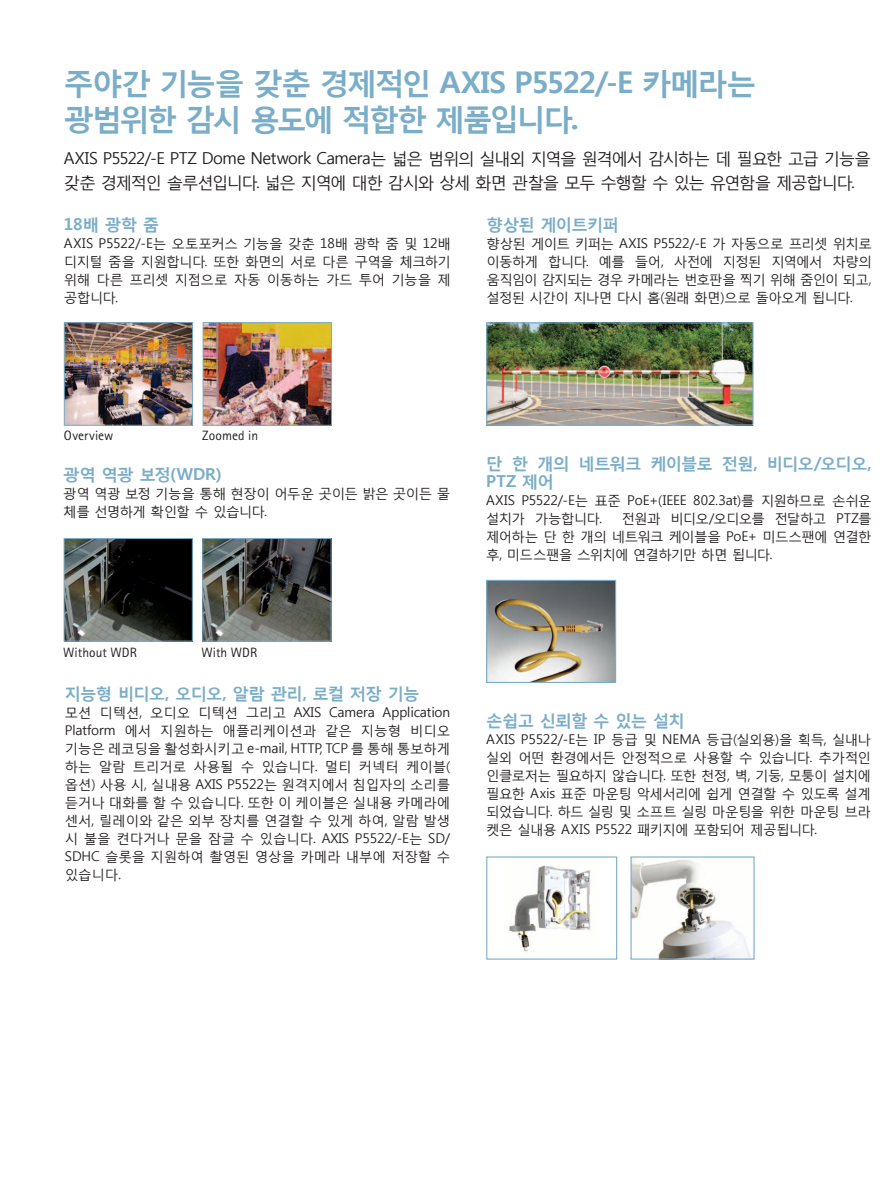
<style>
.page{position:relative;width:893px;height:1191px;background:#fff}
.page>*{position:absolute;margin:0;border:0;box-sizing:border-box;transform-origin:0 0}
.t1{font:700 30px/36px "Malgun Gothic";letter-spacing:-.07em;color:#7aadc8}
.t2{font:16.5px/24px "Malgun Gothic";letter-spacing:-.08em;color:#231f20}
.t3{font:700 16.5px/18px "Malgun Gothic";letter-spacing:-.06em;color:#7aadc8}
.t4{font:13.5px/18px "Malgun Gothic";letter-spacing:-.04em;color:#231f20;text-align:justify}
.t5{font:13.5px/18px "Malgun Gothic";letter-spacing:-.02em;color:#231f20}
.t6{font:13.5px "Rotis Sans Serif Pro";letter-spacing:.005em;color:#231f20}
</style>
<div class="page">
<img style="left:488px;top:324px;width:263px;height:99px">
<div style="left:486px;top:322px;width:267px;height:103px;border:1px solid #7aadc8"></div>
<img style="left:66px;top:540px;width:125px;height:99px">
<div style="left:64px;top:538px;width:129px;height:103px;border:1px solid #7aadc8"></div>
<img style="left:205px;top:540px;width:124px;height:99px">
<div style="left:203px;top:538px;width:128px;height:103px;border:1px solid #7aadc8"></div>
<img style="left:508px;top:865px;width:83px;height:87px">
<div style="left:486px;top:856px;width:131px;height:103px;border:1px solid #7aadc8"></div>
<img style="left:632px;top:858px;width:119px;height:99px">
<div style="left:630px;top:856px;width:125px;height:103px;border:1px solid #7aadc8"></div>
<img style="left:488px;top:582px;width:126px;height:99px">
<div style="left:486px;top:580px;width:130px;height:103px;border:1px solid #7aadc8"></div>
<img style="left:66px;top:324px;width:125px;height:99px">
<div style="left:64px;top:322px;width:129px;height:103px;border:1px solid #7aadc8"></div>
<img style="left:205px;top:324px;width:125px;height:99px">
<div style="left:203px;top:322px;width:129px;height:103px;border:1px solid #7aadc8"></div>
<h1 class="t1" style="left:64px;top:65px;width:694px">주야간 기능을 갖춘 경제적인 AXIS P5522/-E 카메라는 광범위한 감시 용도에 적합한 제품입니다.</h1>
<p class="t2" style="left:64px;top:146px;width:809px">AXIS P5522/-E PTZ Dome Network Camera는 넓은 범위의 실내외 지역을 원격에서 감시하는 데 필요한 고급 기능을 갖춘 경제적인 솔루션입니다. 넓은 지역에 대한 감시와 상세 화면 관찰을 모두 수행할 수 있는 유연함을 제공합니다.</p>
<p class="t3" style="left:64px;top:215px;width:97px">18배 광학 줌</p>
<p class="t4" style="left:64px;top:235px;width:388px">AXIS P5522/-E는 오토포커스 기능을 갖춘 18배 광학 줌 및 12배 디지털 줌을 지원합니다. 또한 화면의 서로 다른 구역을 체크하기 위해 다른 프리셋 지점으로 자동 이동하는 가드 투어 기능을 제 공합니다.</p>
<p class="t3" style="left:486px;top:215px;width:134px">향상된 게이트키퍼</p>
<p class="t4" style="left:486px;top:235px;width:387px">향상된 게이트 키퍼는 AXIS P5522/-E 가 자동으로 프리셋 위치로 이동하게 합니다. 예를 들어, 사전에 지정된 지역에서 차량의 움직임이 감지되는 경우 카메라는 번호판을 찍기 위해 줌인이 되고, 설정된 시간이 지나면 다시 홈(원래 화면)으로 돌아오게 됩니다.</p>
<p class="t6" style="left:64px;top:427px;width:51px">Overview</p>
<p class="t6" style="left:202px;top:427px;width:57px">Zoomed in</p>
<p class="t3" style="left:63px;top:465px;width:160px">광역 역광 보정(WDR)</p>
<p class="t4" style="left:63px;top:484px;width:388px">광역 역광 보정 기능을 통해 현장이 어두운 곳이든 밝은 곳이든 물 체를 선명하게 확인할 수 있습니다.</p>
<p class="t6" style="left:63px;top:644px;width:75px">Without WDR</p>
<p class="t6" style="left:201px;top:644px;width:57px">With WDR</p>
<p class="t3" style="left:65px;top:684px;width:356px">지능형 비디오, 오디오, 알람 관리, 로컬 저장 기능</p>
<p class="t4" style="left:65px;top:703px;width:387px">모션 디텍션, 오디오 디텍션 그리고 AXIS Camera Application Platform 에서 지원하는 애플리케이션과 같은 지능형 비디오 기능은 레코딩을 활성화시키고 e-mail, HTTP, TCP 를 통해 통보하게 하는 알람 트리거로 사용될 수 있습니다. 멀티 커넥터 케이블( 옵션) 사용 시, 실내용 AXIS P5522는 원격지에서 침입자의 소리를 듣거나 대화를 할 수 있습니다. 또한 이 케이블은 실내용 카메라에 센서, 릴레이와 같은 외부 장치를 연결할 수 있게 하여, 알람 발생 시 불을 켠다거나 문을 잠글 수 있습니다. AXIS P5522/-E는 SD/ SDHC 슬롯을 지원하여 촬영된 영상을 카메라 내부에 저장할 수 있습니다.</p>
<p class="t3" style="left:486px;top:454px;width:387px">단 한 개의 네트워크 케이블로 전원, 비디오/오디오,<br>PTZ 제어</p>
<p class="t5" style="left:486px;top:491px;width:387px">AXIS P5522/-E는 표준 PoE+(IEEE 802.3at)를 지원하므로 손쉬운 설치가 가능합니다.</p>
<p class="t4" style="left:486px;top:509px;width:387px;text-indent:135px">전원과 비디오/오디오를 전달하고 PTZ를 제어하는 단 한 개의 네트워크 케이블을 PoE+ 미드스팬에 연결한 후, 미드스팬을 스위치에 연결하기만 하면 됩니다.</p>
<p class="t3" style="left:486px;top:711px;width:200px">손쉽고 신뢰할 수 있는 설치</p>
<p class="t4" style="left:486px;top:730px;width:386px">AXIS P5522/-E는 IP 등급 및 NEMA 등급(실외용)을 획득, 실내나 실외 어떤 환경에서든 안정적으로 사용할 수 있습니다. 추가적인 인클로저는 필요하지 않습니다. 또한 천정, 벽, 기둥, 모퉁이 설치에 필요한 Axis 표준 마운팅 악세서리에 쉽게 연결할 수 있도록 설계 되었습니다. 하드 실링 및 소프트 실링 마운팅을 위한 마운팅 브라 켓은 실내용 AXIS P5522 패키지에 포함되어 제공됩니다.</p>
</div>
